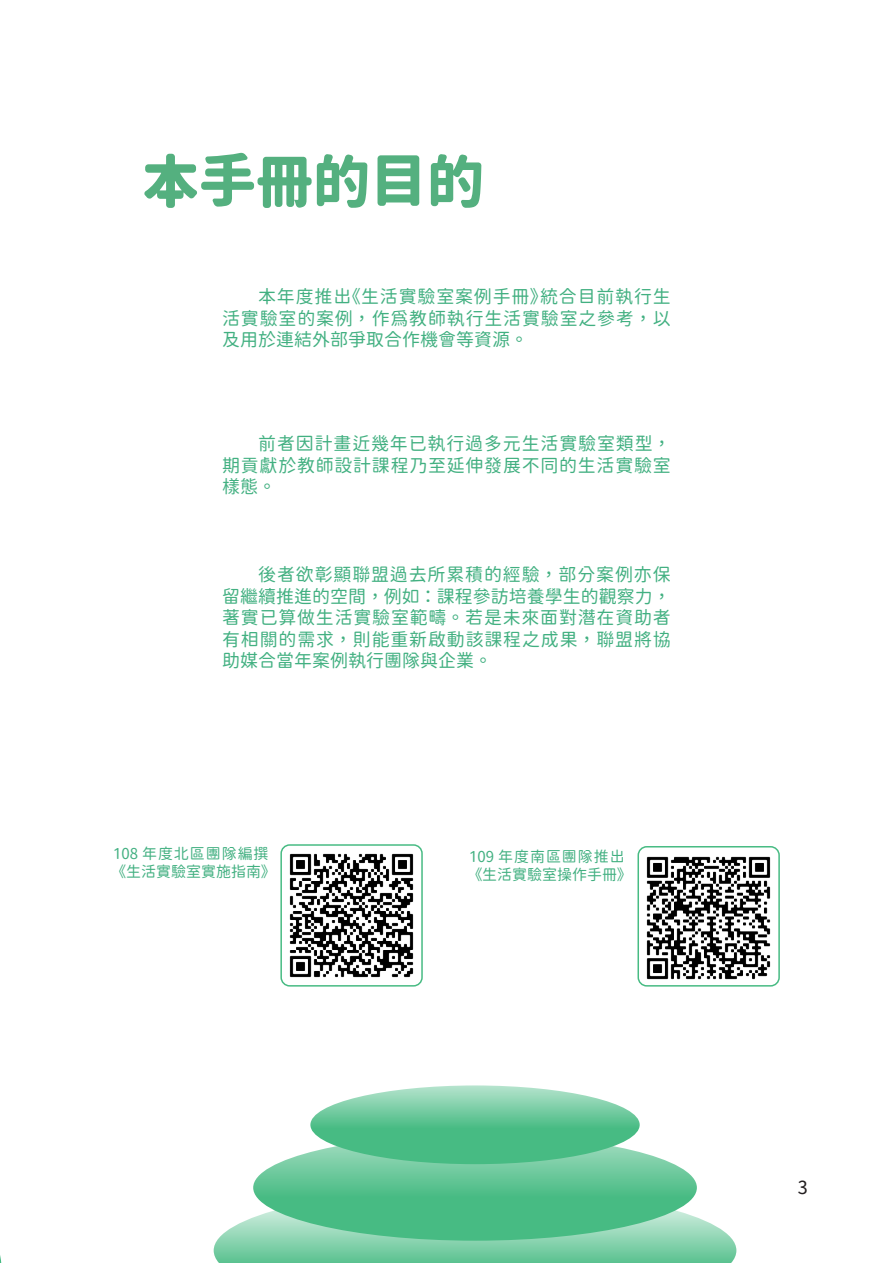
<style>
.page{position:relative;width:893px;height:1263px;background:#fff}
.page>*{position:absolute;margin:0;border:0;box-sizing:border-box;transform-origin:0 0}
.前言標題{font:57px "Gen Jyuu Gothic Monospace Heavy";color:#54b07f}
.前言內文{font:18px/21.6px "Gen Sen Rounded TW R";letter-spacing:.045em;color:#42b081;text-align:justify}
.t1{font:18px "Taipei Sans TC Beta";color:#231f20}
.圖說_齊左{font:15px/18px "Gen Sen Rounded TW R";color:#42b081;text-align:center}
</style>
<div class="page">
<svg style="left:214px;top:1191px;width:522px;height:72px"></svg>
<svg style="left:253px;top:1134px;width:444px;height:107px;background:#59c18f"></svg>
<svg style="left:310px;top:1085px;width:330px;height:79px;background:#63c596"></svg>
<img style="left:289px;top:853px;width:125px;height:125px">
<div style="left:280px;top:844px;width:143px;height:142px;border:2px solid #47bb83;border-radius:9px"></div>
<img style="left:646px;top:856px;width:125px;height:124px">
<div style="left:637px;top:846px;width:143px;height:140px;border:2px solid #47bb83;border-radius:9px"></div>
<p class="前言標題" style="left:142px;top:139px;width:343px">本手冊的目的</p>
<p class="前言內文" style="left:222px;top:286px;width:450px;text-indent:36px">本年度推出《生活實驗室案例手冊》統合目前執行生活實驗室的案例，作為教師執行生活實驗室之參考，以及用於連結外部爭取合作機會等資源。</p>
<p class="前言內文" style="left:222px;top:433px;width:450px;text-indent:36px">前者因計畫近幾年已執行過多元生活實驗室類型，期貢獻於教師設計課程乃至延伸發展不同的生活實驗室樣態。</p>
<p class="前言內文" style="left:222px;top:564px;width:450px;text-indent:36px">後者欲彰顯聯盟過去所累積的經驗，部分案例亦保留繼續推進的空間，例如：課程參訪培養學生的觀察力，著實已算做生活實驗室範疇。若是未來面對潛在資助者有相關的需求，則能重新啟動該課程之成果，聯盟將協助媒合當年案例執行團隊與企業。</p>
<p class="圖說_齊左" style="left:113px;top:845px;width:157px">108 年度北區團隊編撰《生活實驗室實施指南》</p>
<p class="圖說_齊左" style="left:469px;top:847px;width:157px">109 年度南區團隊推出《生活實驗室操作手冊》</p>
<p class="t1" style="left:798px;top:1177px;width:11px">3</p>
</div>
